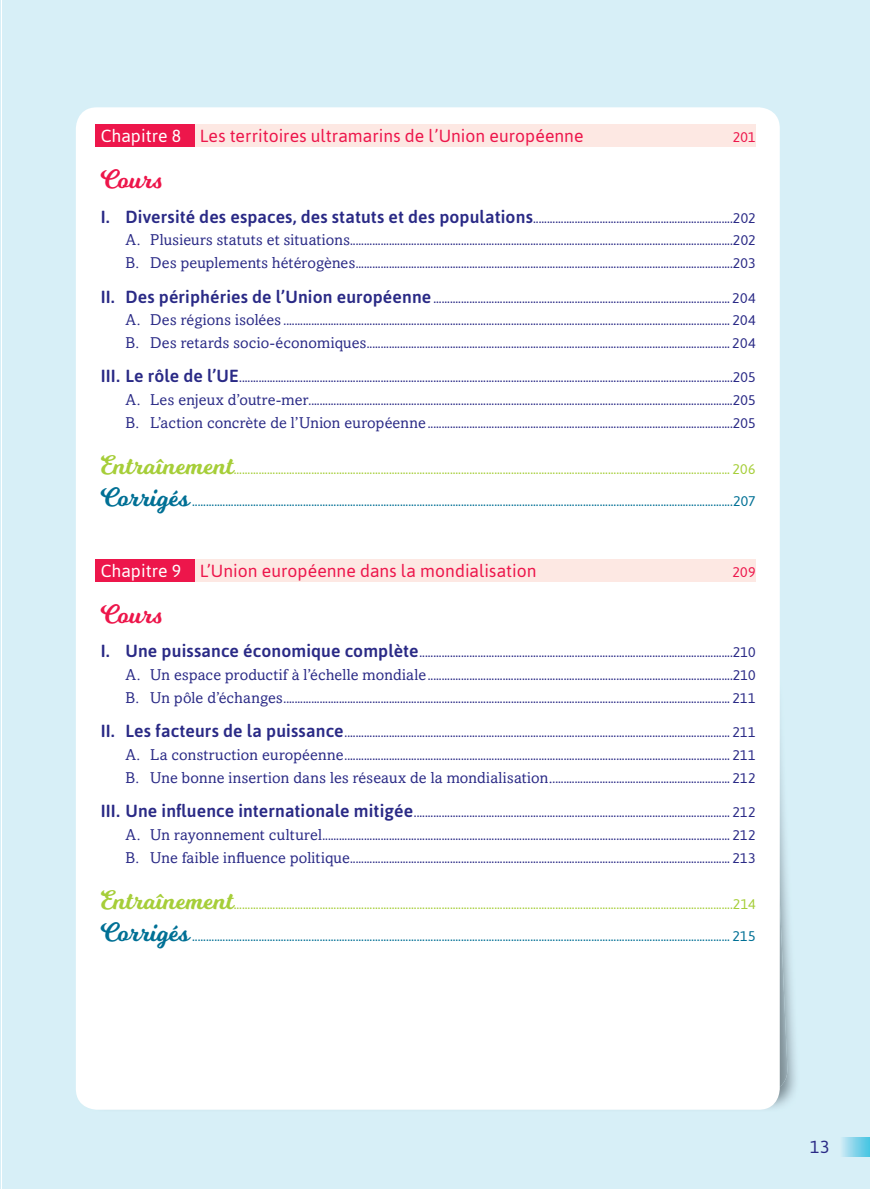
<style>
.page{position:relative;width:870px;height:1189px;background:#fff}
.page>*{position:absolute;margin:0;border:0;box-sizing:border-box;transform-origin:0 0}
.t1{font:26.25px "Milkshake";letter-spacing:.005em;color:#ed164b}
.t2{font:17.5px "Asap";color:#ed164b}
.t3{font:17.5px "Asap";color:#2a2a86}
.t4{font:14px/22.8px "Asap";letter-spacing:.025em;color:#2a2a86;text-align:justify}
.t5{font:14px "Asap";letter-spacing:.02em;color:#007095}
.t6{font:14px "Asap";letter-spacing:.02em;color:#a6ce39}
.t7{font:14px "Asap";letter-spacing:.015em;color:#ed164b}
.s1{color:#fff}
.s2{font-weight:500;font-size:17.5px}
.s3{font-family:"Amasis MT Std";font-size:15.75px}
.s4{font-family:"Milkshake";font-size:26.25px}
</style>
<div class="page">
<div style="left:2px;top:0;width:868px;height:1189px;background:#d7eff7"></div>
<svg style="left:842px;top:1137px;width:28px;height:19px"></svg>
<img style="left:76px;top:915px;width:720px;height:195px">
<div style="left:76px;top:107px;width:704px;height:1002px;background:#fff;border-radius:21px"></div>
<hr style="left:0;top:0;width:1px;height:1189px;background:#d7eff7">
<div style="left:96px;top:124px;width:99px;height:23px;background:#ed164b"></div>
<div style="left:195px;top:124px;width:560px;height:23px;background:#fde8e3"></div>
<div style="left:96px;top:559px;width:99px;height:23px;background:#ed164b"></div>
<div style="left:195px;top:559px;width:560px;height:23px;background:#fde8e3"></div>
<p class="t2" style="left:101px;top:129px;width:484px"><span class="s1">Chapitre 8</span> Les territoires ultramarins de l’Union européenne</p>
<p class="t7" style="left:733px;top:131px;width:24px">201</p>
<h1 class="t1" style="left:101px;top:170px;width:62px">Cours</h1>
<p class="t4" style="left:125px;top:207px;width:632px;text-indent:-25px"><span class="s2">I. Diversité des espaces, des statuts et des populations</span> ........................................................................202<br><span class="s3">A. Plusieurs statuts et situations</span> ..........................................................................................................................................202<br><span class="s3">B. Des peuplements hétérogènes</span> ........................................................................................................................................203</p>
<p class="t4" style="left:125px;top:287px;width:632px;text-indent:-25px"><span class="s2">II. Des périphéries de l’Union européenne</span> ........................................................................................................... 204<br><span class="s3">A. Des régions isolées</span> ................................................................................................................................................................. 204<br><span class="s3">B. Des retards socio-économiques</span> ................................................................................................................................... 204</p>
<p class="t4" style="left:125px;top:367px;width:632px;text-indent:-25px"><span class="s2">III. Le rôle de l’UE</span> ..................................................................................................................................................................................205<br><span class="s3">A. Les enjeux d’outre-mer</span> .........................................................................................................................................................205<br><span class="s3">B. L’action concrète de l’Union européenne</span> ..............................................................................................................205</p>
<p class="t6" style="left:101px;top:464px;width:656px"><span class="s4">Entraînement</span>................................................................................................................................................................................... 206</p>
<p class="t5" style="left:101px;top:495px;width:656px"><span class="s4">Corrigés</span> ...................................................................................................................................................................................................207</p>
<p class="t2" style="left:101px;top:563px;width:437px"><span class="s1">Chapitre 9</span> L’Union européenne dans la mondialisation</p>
<p class="t7" style="left:732px;top:566px;width:25px">209</p>
<h1 class="t1" style="left:101px;top:604px;width:62px">Cours</h1>
<p class="t4" style="left:125px;top:642px;width:632px;text-indent:-25px"><span class="s2">I. Une puissance économique complète</span> .................................................................................................................210<br><span class="s3">A. Un espace productif à l’échelle mondiale</span> ..............................................................................................................210<br><span class="s3">B. Un pôle d’échanges</span> ................................................................................................................................................................. 211</p>
<p class="t4" style="left:125px;top:722px;width:632px;text-indent:-25px"><span class="s2">II. Les facteurs de la puissance</span> ........................................................................................................................................... 211<br><span class="s3">A. La construction européenne</span> ........................................................................................................................................... 211<br><span class="s3">B. Une bonne insertion dans les réseaux de la mondialisation.</span> ................................................................ 212</p>
<p class="t4" style="left:125px;top:802px;width:632px;text-indent:-25px"><span class="s2">III. Une influence internationale mitigée</span> .................................................................................................................. 212<br><span class="s3">A. Un rayonnement culturel</span> ................................................................................................................................................... 212<br><span class="s3">B. Une faible influence politique</span> ......................................................................................................................................... 213</p>
<p class="t6" style="left:101px;top:898px;width:656px"><span class="s4">Entraînement</span>....................................................................................................................................................................................214</p>
<p class="t5" style="left:101px;top:930px;width:656px"><span class="s4">Corrigés</span> .................................................................................................................................................................................................. 215</p>
<p class="t3" style="left:810px;top:1139px;width:21px">13</p>
</div>
